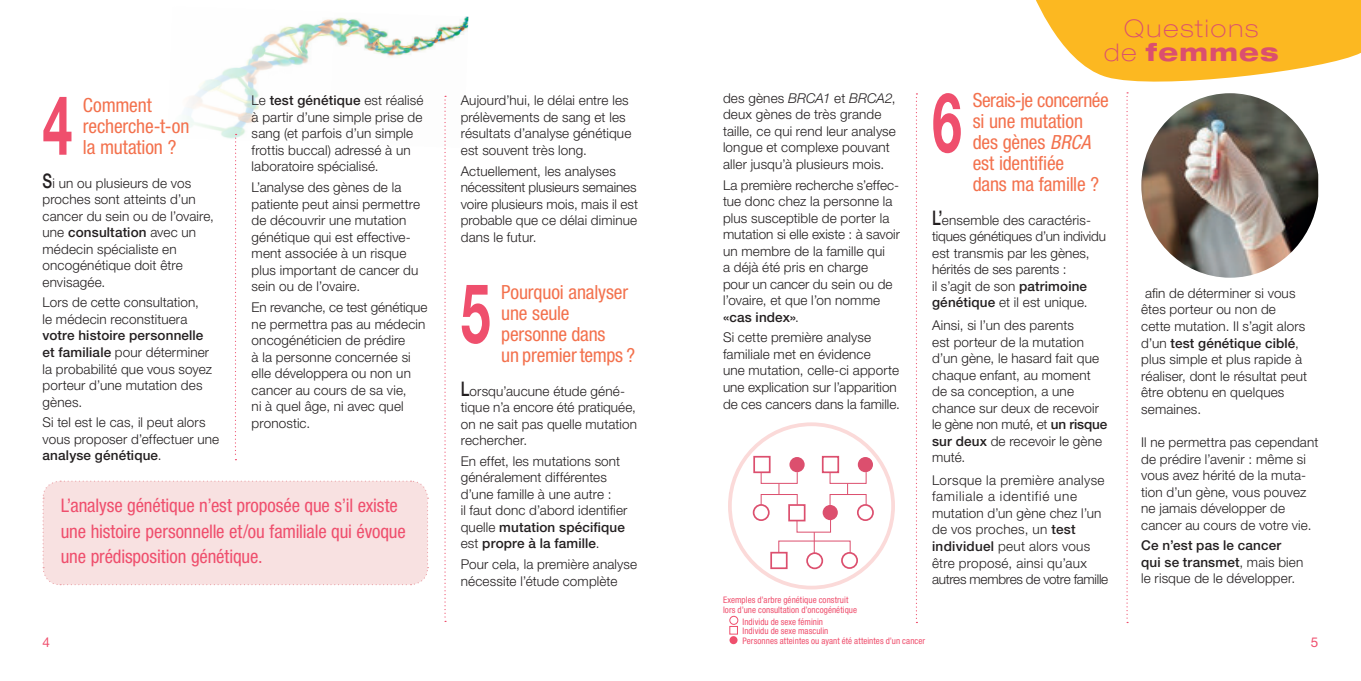
<style>
.page{position:relative;width:1361px;height:681px;background:#fff}
.page>*{position:absolute;margin:0;border:0;box-sizing:border-box;transform-origin:0 0}
.t1{font:700 82.5px "Helvetica Neue LT Std";color:#ef4f6d;scale:.65 1}
.t2{font:100 expanded 24.3px/24.3px "Helvetica Neue LT Std";letter-spacing:.085em;color:#db4f6e;text-align:center}
.t3{font:condensed 19.5px/21px "Helvetica Neue LT Std";letter-spacing:-.01em;color:#f3714d}
.t4{font:condensed 18.75px/25.5px "Helvetica Neue LT Std";letter-spacing:-.01em;color:#ef4f6d}
.t5{font:300 13.5px/16.5px "Helvetica Neue LT Std";letter-spacing:.01em;color:#231f20}
.t6{font:13.5px "Helvetica Neue LT Std";color:#ef4f6d}
.t7{font:condensed 9px/9.8px "Helvetica Neue LT Std";letter-spacing:.005em;color:#ef4f6d}
.s1{font-weight:500;font-size:20.1px}
.s2{font-weight:500}
.s3{font-style:italic}
.s4{font-weight:800}
</style>
<div class="page">
<img style="left:185px;top:16px;width:283px;height:123px">
<svg style="left:444px;top:96px;width:2px;height:525px"></svg>
<svg style="left:916px;top:93px;width:1px;height:529px"></svg>
<svg style="left:1036px;top:0;width:325px;height:622px"></svg>
<svg style="left:235px;top:134px;width:2px;height:326px"></svg>
<img style="left:1141px;top:93px;width:177px;height:184px">
<div style="left:42px;top:480px;width:387px;height:105px;background:#f8e1e1"></div>
<div style="left:753px;top:455px;width:17px;height:18px;border:2px solid #dc4f6e"></div>
<div style="left:770px;top:551px;width:17px;height:18px;border:2px solid #dc4f6e"></div>
<div style="left:788px;top:504px;width:17px;height:17px;border:2px solid #dc4f6e"></div>
<div style="left:822px;top:455px;width:17px;height:18px;border:2px solid #dc4f6e"></div>
<div style="left:789px;top:457px;width:15px;height:15px;background:#dc4f6e;border-radius:50%"></div>
<div style="left:753px;top:504px;width:16px;height:16px;border:2px solid #dc4f6e;border-radius:50%"></div>
<div style="left:806px;top:552px;width:17px;height:17px;border:2px solid #dc4f6e;border-radius:50%"></div>
<div style="left:857px;top:504px;width:17px;height:16px;border:2px solid #dc4f6e;border-radius:50%"></div>
<div style="left:822px;top:504px;width:16px;height:16px;background:#dc4f6e;border-radius:50%"></div>
<div style="left:841px;top:551px;width:17px;height:17px;border:2px solid #dc4f6e;border-radius:50%"></div>
<div style="left:858px;top:457px;width:15px;height:15px;background:#dc4f6e;border-radius:50%"></div>
<div style="left:761px;top:494px;width:36px;height:11px;border:1px solid #dc4f6e"></div>
<div style="left:829px;top:494px;width:37px;height:11px;border:1px solid #dc4f6e"></div>
<svg style="left:796px;top:519px;width:35px;height:34px"></svg>
<div style="left:728px;top:422px;width:167px;height:167px;border:4px solid #fbdad9;border-radius:50%"></div>
<div style="left:729px;top:615px;width:9px;height:9px;border:1px solid #ef4f6d;border-radius:50%"></div>
<div style="left:729px;top:626px;width:9px;height:8px;border:1px solid #ef4f6d"></div>
<div style="left:729px;top:636px;width:8px;height:8px;background:#ef4f6d;border-radius:50%"></div>
<h1 class="t1" style="left:43px;top:74px;width:47px">4</h1>
<h3 class="t3" style="left:83px;top:94px;width:108px">Comment recherche-t-on la mutation ?</h3>
<p class="t5" style="left:43px;top:174px;width:173px"><span class="s1">S</span>i un ou plusieurs de vos proches sont atteints d’un cancer du sein ou de l’ovaire, une <span class="s2">consultation</span> avec un médecin spécialiste en oncogénétique doit être envisagée.</p>
<p class="t5" style="left:43px;top:294px;width:158px">Lors de cette consultation, le médecin reconstituera</p>
<p class="t5" style="left:43px;top:327px;width:171px"><span class="s2">votre histoire personnelle et familiale</span> pour déterminer la probabilité que vous soyez porteur d’une mutation des gènes.</p>
<p class="t5" style="left:43px;top:414px;width:178px">Si tel est le cas, il peut alors vous proposer d’effectuer une <span class="s2">analyse génétique</span>.</p>
<p class="t5" style="left:252px;top:92px;width:173px">Le <span class="s2">test génétique</span> est réalisé à partir d’une simple prise de sang (et parfois d’un simple frottis buccal) adressé à un laboratoire spécialisé.</p>
<p class="t5" style="left:252px;top:179px;width:170px">L’analyse des gènes de la patiente peut ainsi permettre de découvrir une mutation génétique qui est effective&shy;ment associée à un risque plus important de cancer du sein ou de l’ovaire.</p>
<p class="t5" style="left:252px;top:298px;width:177px">En revanche, ce test génétique ne permettra pas au médecin oncogénéticien de prédire<br>à la personne concernée si elle développera ou non un cancer au cours de sa vie,<br>ni à quel âge, ni avec quel pronostic.</p>
<h3 class="t4" style="left:61px;top:492px;width:346px">L’analyse génétique n’est proposée que s’il existe une histoire personnelle et/ou familiale qui évoque une prédisposition génétique.</h3>
<p class="t5" style="left:461px;top:92px;width:172px">Aujourd’hui, le délai entre les prélèvements de sang et les résultats d’analyse génétique est souvent très long.</p>
<p class="t5" style="left:461px;top:162px;width:179px">Actuellement, les analyses nécessitent plusieurs semaines voire plusieurs mois, mais il est probable que ce délai diminue dans le futur.</p>
<h1 class="t1" style="left:461px;top:262px;width:47px">5</h1>
<h3 class="t3" style="left:501px;top:281px;width:135px">Pourquoi analyser une seule personne dans<br>un premier temps ?</h3>
<p class="t5" style="left:461px;top:382px;width:178px"><span class="s1">L</span>orsqu’aucune étude géné&shy;tique n’a encore été pratiquée, on ne sait pas quelle mutation rechercher.</p>
<p class="t5" style="left:461px;top:452px;width:168px">En effet, les mutations sont généralement différentes d’une famille à une autre :<br>il faut donc d’abord identifier quelle <span class="s2">mutation spécifique </span>est <span class="s2">propre à la famille</span>.</p>
<p class="t5" style="left:461px;top:555px;width:178px">Pour cela, la première analyse nécessite l’étude complète</p>
<p class="t5" style="left:723px;top:89px;width:174px">des gènes <span class="s3">BRCA1</span> et <span class="s3">BRCA2</span>, deux gènes de très grande taille, ce qui rend leur analyse longue et complexe pouvant aller jusqu’à plusieurs mois.</p>
<p class="t5" style="left:723px;top:176px;width:178px">La première recherche s’effec&shy;tue donc chez la personne la plus susceptible de porter la mutation si elle existe : à savoir un membre de la famille qui<br>a déjà été pris en charge<br>pour un cancer du sein ou de l’ovaire, et que l’on nomme <span class="s2">«cas index»</span>.</p>
<p class="t5" style="left:723px;top:329px;width:178px">Si cette première analyse familiale met en évidence<br>une mutation, celle-ci apporte une explication sur l’apparition de ces cancers dans la famille.</p>
<h2 class="t2" style="left:1104px;top:16px;width:176px">Questions<br>de <span class="s4">femmes</span></h2>
<h1 class="t1" style="left:932px;top:71px;width:47px">6</h1>
<h3 class="t3" style="left:972px;top:90px;width:137px">Serais-je concernée si une mutation des gènes <span class="s3">BRCA </span>est identifiée<br>dans ma famille ?</h3>
<p class="t5" style="left:932px;top:211px;width:176px"><span class="s1">L’</span>ensemble des caractéris&shy;tiques génétiques d’un individu est transmis par les gènes, hérités de ses parents :<br>il s’agit de son <span class="s2">patrimoine génétique</span> et il est unique.</p>
<p class="t5" style="left:932px;top:316px;width:177px">Ainsi, si l’un des parents<br>est porteur de la mutation d’un gène, le hasard fait que chaque enfant, au moment de sa conception, a une chance sur deux de recevoir le gène non muté, et <span class="s2">un risque sur deux</span> de recevoir le gène muté.</p>
<p class="t5" style="left:932px;top:471px;width:178px">Lorsque la première analyse familiale a identifié une mutation d’un gène chez l’un de vos proches, un <span class="s2">test individuel</span> peut alors vous être proposé, ainsi qu’aux autres membres de votre famille</p>
<p class="t5" style="left:1141px;top:284px;width:167px">afin de déterminer si vous êtes porteur ou non de cette mutation. Il s’agit alors d’un <span class="s2">test génétique ciblé</span>, plus simple et plus rapide à réaliser, dont le résultat peut être obtenu en quelques semaines.</p>
<p class="t5" style="left:1141px;top:433px;width:179px">Il ne permettra pas cependant de prédire l’avenir : même si vous avez hérité de la muta&shy;tion d’un gène, vous pouvez ne jamais développer de cancer au cours de votre vie.</p>
<p class="t5" style="left:1141px;top:537px;width:164px"><span class="s2">Ce n’est pas le cancer qui se transmet</span>, mais bien le risque de le développer.</p>
<p class="t7" style="left:723px;top:594px;width:136px">Exemples d’arbre génétique construit lors d’une consultation d’oncogénétique</p>
<p class="t7" style="left:742px;top:616px;width:184px">Individu de sexe féminin<br>Individu de sexe masculin<br>Personnes atteintes ou ayant été atteintes d’un cancer</p>
<p class="t6" style="left:43px;top:634px;width:9px">4</p>
<p class="t6" style="left:1311px;top:634px;width:9px">5</p>
</div>
